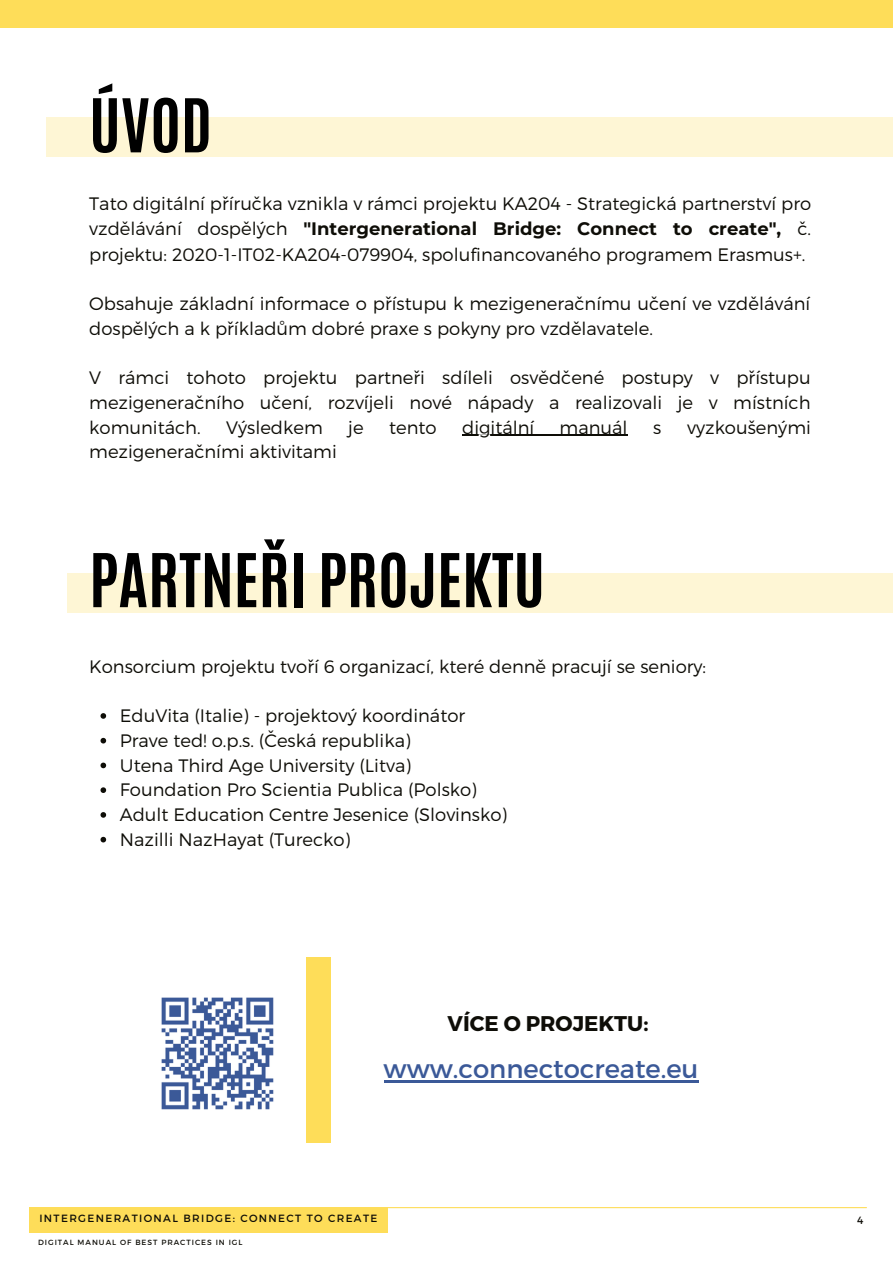
<style>
.page{position:relative;width:893px;height:1264px;background:#fff}
.page>*{position:absolute;margin:0;border:0;box-sizing:border-box;transform-origin:0 0}
.t1{font:700 63px "Antonio";color:#000}
.t2{font:25.8px "Montserrat";color:#3b5998}
.t3{font:700 21.3px "Montserrat";color:#0e0d07}
.t4{font:300 18px/24.8px "Montserrat";color:#0e0d07;text-align:justify}
.t5{font:10.5px "Montserrat";letter-spacing:.13em;color:#0e0d07}
.t6{font:7.5px "Montserrat";letter-spacing:.13em;color:#0e0d07}
.s1{font-weight:700}
</style>
<div class="page">
<div style="left:0;top:0;width:892px;height:27px;background:#fedd59"></div>
<div style="left:47px;top:118px;width:845px;height:39px;background:#fef6d5"></div>
<div style="left:29px;top:1206px;width:359px;height:26px;background:#fedd59"></div>
<hr style="left:379px;top:1206px;width:487px;height:2px;background:#fedd59">
<div style="left:67px;top:573px;width:825px;height:39px;background:#fef6d5"></div>
<div style="left:306px;top:957px;width:24px;height:185px;background:#fedd59"></div>
<img style="left:161px;top:997px;width:113px;height:113px">
<hr style="left:462px;top:435px;width:165px;height:1px;background:#0e0d07">
<svg style="left:100px;top:713px;width:6px;height:5px"></svg>
<svg style="left:100px;top:738px;width:6px;height:5px"></svg>
<svg style="left:100px;top:762px;width:6px;height:6px"></svg>
<svg style="left:100px;top:787px;width:6px;height:6px"></svg>
<svg style="left:100px;top:812px;width:6px;height:5px"></svg>
<svg style="left:100px;top:836px;width:6px;height:6px"></svg>
<hr style="left:383px;top:1080px;width:315px;height:2px;background:#3b5998">
<h1 class="t1" style="left:89px;top:80px;width:124px">ÚVOD</h1>
<p class="t4" style="left:89px;top:190px;width:723px;line-height:25.3px">Tato digitální příručka vznikla v rámci projektu KA204 - Strategická partnerství pro vzdělávání dospělých <span class="s1">"Intergenerational Bridge: Connect to create",</span> č. projektu: 2020-1-IT02-KA204-079904, spolufinancovaného programem Erasmus+.</p>
<p class="t4" style="left:89px;top:290px;width:722px">Obsahuje základní informace o přístupu k mezigeneračnímu učení ve vzdělávání dospělých a k příkladům dobré praxe s pokyny pro vzdělavatele.</p>
<p class="t4" style="left:89px;top:364px;width:723px">V rámci tohoto projektu partneři sdíleli osvědčené postupy v přístupu mezigeneračního učení, rozvíjeli nové nápady a realizovali je v místních komunitách.</p>
<p class="t4" style="left:226px;top:414px;width:98px">Výsledkem</p>
<p class="t4" style="left:348px;top:414px;width:17px">je</p>
<p class="t4" style="left:389px;top:414px;width:49px">tento</p>
<p class="t4" style="left:462px;top:414px;width:74px">digitální</p>
<p class="t4" style="left:559px;top:414px;width:69px">manuál</p>
<p class="t4" style="left:653px;top:414px;width:10px">s</p>
<p class="t4" style="left:687px;top:414px;width:125px">vyzkoušenými</p>
<p class="t4" style="left:89px;top:439px;width:249px">mezigeneračními aktivitami</p>
<h1 class="t1" style="left:89px;top:535px;width:457px">PARTNEŘI PROJEKTU</h1>
<p class="t4" style="left:89px;top:653px;width:618px">Konsorcium projektu tvoří 6 organizací, které denně pracují se seniory:</p>
<p class="t4" style="left:120px;top:702px;width:389px;text-align:left">EduVita (Italie) - projektový koordinátor Prave ted! o.p.s. (Česká republika)<br>Utena Third Age University (Litva)<br>Foundation Pro Scientia Publica (Polsko)<br>Adult Education Centre Jesenice (Slovinsko)<br>Nazilli NazHayat (Turecko)</p>
<p class="t3" style="left:447px;top:1009px;width:202px">VÍCE O PROJEKTU:</p>
<h2 class="t2" style="left:383px;top:1051px;width:316px">www.connectocreate.eu</h2>
<p class="t5" style="left:39px;top:1211px;width:339px">INTERGENERATIONAL BRIDGE: CONNECT TO CREATE</p>
<p class="t6" style="left:38px;top:1237px;width:206px">DIGITAL MANUAL OF BEST PRACTICES IN IGL</p>
<p class="t5" style="left:857px;top:1212px;width:8px">4</p>
</div>
